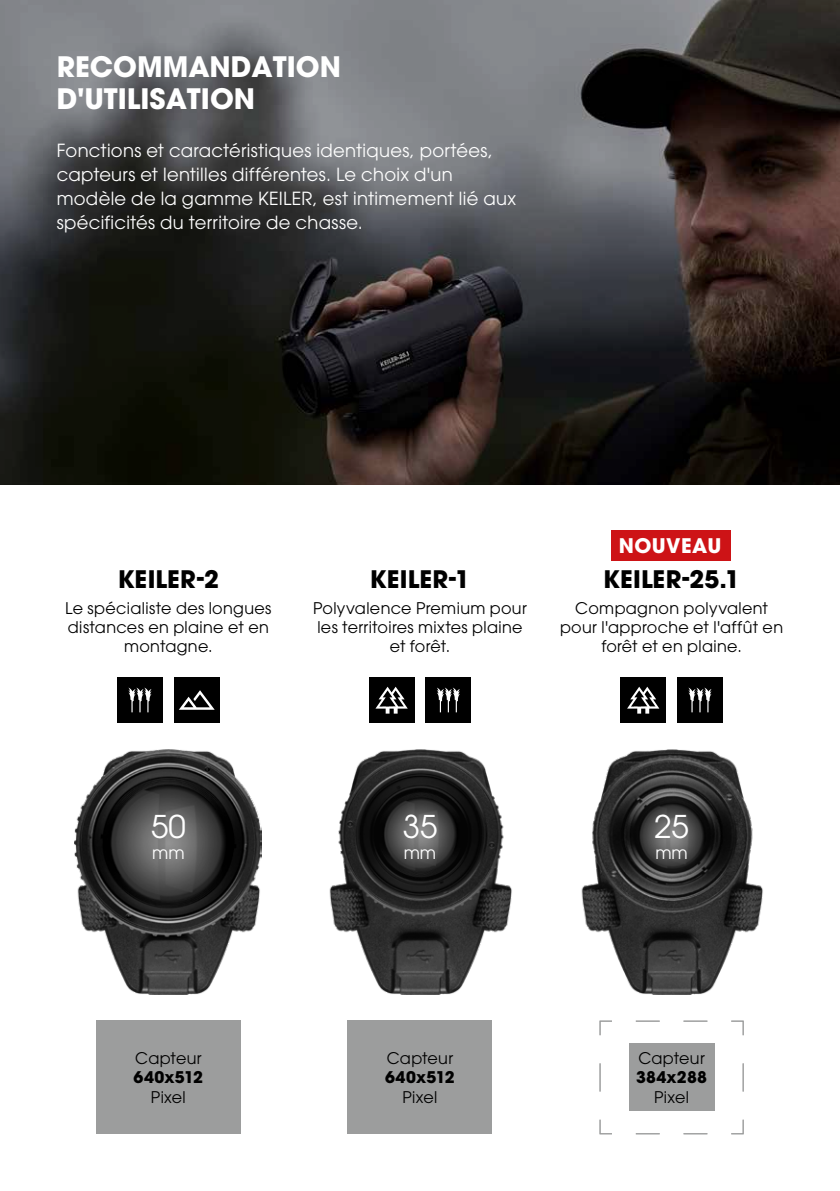
<style>
.page{position:relative;width:840px;height:1191px;background:#fff}
.page>*{position:absolute;margin:0;border:0;box-sizing:border-box;transform-origin:0 0}
.t1{font:31.2px "ITC Avant Garde Pro";color:#fff}
.t2{font:700 28px/32px "ITC Avant Garde Pro";color:#fff}
.t3{font:700 24px "ITC Avant Garde Pro";letter-spacing:.005em;color:#000}
.t4{font:700 20px "ITC Avant Garde Pro";letter-spacing:.02em;color:#fff}
.t5{font:18px/24px "ITC Avant Garde Pro";letter-spacing:.015em;color:#fff}
.t6{font:17.4px "ITC Avant Garde Pro";color:#fff}
.t7{font:16px/19.2px "ITC Avant Garde Pro";letter-spacing:.02em;color:#000;text-align:center}
.t8{font:700 16px "ITC Avant Garde Pro";letter-spacing:.015em;color:#000}
</style>
<div class="page">
<img style="left:0;top:0;width:839px;height:484px">
<div style="left:174px;top:677px;width:45px;height:45px;background:#000"></div>
<svg style="left:179px;top:690px;width:35px;height:20px"></svg>
<div style="left:117px;top:677px;width:46px;height:45px;background:#000"></div>
<svg style="left:128px;top:687px;width:23px;height:25px"></svg>
<div style="left:369px;top:677px;width:45px;height:46px;background:#000"></div>
<svg style="left:375px;top:686px;width:32px;height:27px"></svg>
<div style="left:425px;top:677px;width:46px;height:45px;background:#000"></div>
<svg style="left:437px;top:687px;width:22px;height:25px"></svg>
<div style="left:620px;top:677px;width:45px;height:46px;background:#000"></div>
<svg style="left:627px;top:686px;width:32px;height:27px"></svg>
<div style="left:677px;top:677px;width:45px;height:45px;background:#000"></div>
<svg style="left:688px;top:687px;width:23px;height:25px"></svg>
<img style="left:581px;top:749px;width:182px;height:245px">
<img style="left:329px;top:749px;width:183px;height:245px">
<img style="left:75px;top:749px;width:186px;height:245px">
<div style="left:96px;top:1020px;width:144px;height:114px;background:#9c9d9d"></div>
<svg style="left:599px;top:1020px;width:144px;height:114px"></svg>
<div style="left:628px;top:1043px;width:86px;height:68px;background:#9c9d9d"></div>
<div style="left:348px;top:1020px;width:143px;height:114px;background:#9c9d9d"></div>
<div style="left:610px;top:530px;width:119px;height:31px;background:#cd1316"></div>
<h2 class="t2" style="left:57px;top:51px;width:286px">RECOMMANDATION<br>D'UTILISATION</h2>
<p class="t5" style="left:57px;top:139px;width:460px">Fonctions et caractéristiques identiques, portées, capteurs et lentilles différentes. Le choix d'un modèle de la gamme KEILER, est intimement lié aux spécificités du territoire de chasse.</p>
<h3 class="t3" style="left:118px;top:563px;width:103px">KEILER-2</h3>
<p class="t7" style="left:65px;top:598px;width:207px">Le spécialiste des longues distances en plaine et en montagne.</p>
<h3 class="t3" style="left:370px;top:563px;width:102px">KEILER-1</h3>
<p class="t7" style="left:313px;top:598px;width:215px">Polyvalence Premium pour les territoires mixtes plaine et forêt.</p>
<p class="t4" style="left:618px;top:532px;width:104px">NOUVEAU</p>
<h3 class="t3" style="left:602px;top:563px;width:138px">KEILER-25.1</h3>
<p class="t7" style="left:559px;top:598px;width:224px">Compagnon polyvalent pour l'approche et l'affût en forêt et en plaine.</p>
<h1 class="t1" style="left:151px;top:807px;width:36px">50</h1>
<p class="t6" style="left:152px;top:841px;width:34px">mm</p>
<h1 class="t1" style="left:402px;top:807px;width:36px">35</h1>
<p class="t6" style="left:403px;top:841px;width:34px">mm</p>
<h1 class="t1" style="left:654px;top:807px;width:36px">25</h1>
<p class="t6" style="left:655px;top:841px;width:34px">mm</p>
<p class="t7" style="left:142px;top:1048px;width:53px">Sensor</p>
<p class="t7" style="left:135px;top:1048px;width:68px">Capteur</p>
<p class="t8" style="left:133px;top:1066px;width:71px">640x512</p>
<p class="t7" style="left:151px;top:1087px;width:36px">Pixel</p>
<p class="t7" style="left:394px;top:1048px;width:53px">Sensor</p>
<p class="t7" style="left:386px;top:1048px;width:68px">Capteur</p>
<p class="t8" style="left:385px;top:1066px;width:71px">640x512</p>
<p class="t7" style="left:402px;top:1087px;width:36px">Pixel</p>
<p class="t7" style="left:645px;top:1048px;width:53px">Sensor</p>
<p class="t7" style="left:638px;top:1048px;width:68px">Capteur</p>
<p class="t8" style="left:635px;top:1066px;width:73px">384x288</p>
<p class="t7" style="left:653px;top:1087px;width:36px">Pixel</p>
</div>
